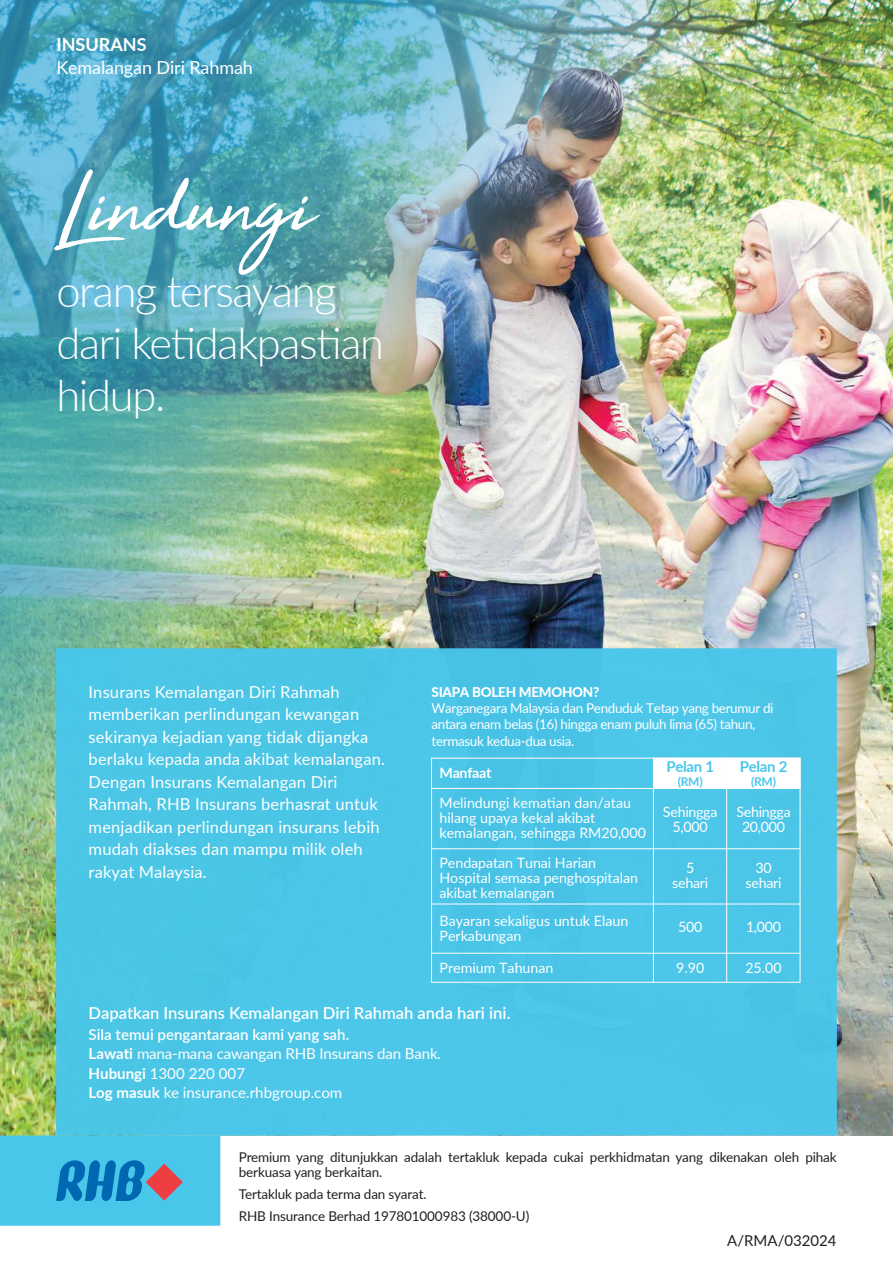
<style>
.page{position:relative;width:893px;height:1263px;background:#fff}
.page>*{position:absolute;margin:0;border:0;box-sizing:border-box;transform-origin:0 0}
.t1{font:97.5px "High Tide";letter-spacing:-.015em;color:#fff}
.t2{font:300 43.5px/52.1px "Lato";letter-spacing:-.03em;color:#fff}
.t3{font:18px "Lato";letter-spacing:-.005em;color:#fff}
.t4{font:700 18px "Lato";color:#fff}
.t5{font:16.5px/22.5px "Lato";letter-spacing:.01em;color:#fff}
.t6{font:600 16.5px "Lato";color:#fff}
.t7{font:15px/19.5px "Lato";letter-spacing:-.01em;color:#fff}
.t8{font:15px "Lato";color:#231f20}
.t9{font:700 15px "Lato";letter-spacing:-.02em;color:#49c7eb}
.t10{font:14.25px/15px "Lato";color:#fff}
.t11{font:14.25px/15px "Lato";letter-spacing:-.02em;color:#fff;text-align:center}
.t12{font:700 14.25px "Lato";letter-spacing:-.02em;color:#fff}
.t13{font:13.5px/15px "Lato";letter-spacing:-.01em;color:#231f20}
.t14{font:13.5px/16.2px "Lato";letter-spacing:-.025em;color:#fff}
.t15{font:800 13.5px "Lato";letter-spacing:-.02em;color:#fff}
.t16{font:700 12px "Lato";color:#49c7eb}
.s1{font-weight:600}
.s2{font-weight:700}
</style>
<div class="page">
<img style="left:0;top:0;width:893px;height:1142px">
<div style="left:0;top:1135px;width:220px;height:91px;background:#49c7eb"></div>
<svg style="left:56px;top:1160px;width:127px;height:41px"></svg>
<div style="left:56px;top:648px;width:781px;height:487px;background:#49c7eb"></div>
<div style="left:431px;top:758px;width:369px;height:225px;border:1px solid #fff"></div>
<div style="left:726px;top:758px;width:74px;height:31px;background:#fff"></div>
<div style="left:653px;top:758px;width:74px;height:31px;background:#fff"></div>
<hr style="left:432px;top:788px;width:368px;height:1px;background:#fff">
<hr style="left:432px;top:848px;width:368px;height:1px;background:#fff">
<hr style="left:432px;top:904px;width:368px;height:1px;background:#fff">
<hr style="left:432px;top:953px;width:368px;height:1px;background:#fff">
<hr style="left:653px;top:788px;width:1px;height:194px;background:#fff">
<hr style="left:726px;top:788px;width:1px;height:194px;background:#fff">
<p class="t4" style="left:56px;top:31px;width:92px">INSURANS</p>
<p class="t3" style="left:56px;top:54px;width:198px">Kemalangan Diri Rahmah</p>
<h1 class="t1" style="left:66px;top:139px;width:248px">Lindungi</h1>
<h2 class="t2" style="left:56px;top:263px;width:329px">orang tersayang dari ketidakpastian hidup.</h2>
<p class="t5" style="left:89px;top:680px;width:298px">Insurans Kemalangan Diri Rahmah memberikan perlindungan kewangan sekiranya kejadian yang tidak dijangka berlaku kepada anda akibat kemalangan.<br>Dengan Insurans Kemalangan Diri Rahmah, RHB Insurans berhasrat untuk menjadikan perlindungan insurans lebih mudah diakses dan mampu milik oleh rakyat Malaysia.</p>
<p class="t15" style="left:432px;top:682px;width:169px">SIAPA BOLEH MEMOHON?</p>
<p class="t14" style="left:432px;top:700px;width:343px">Warganegara Malaysia dan Penduduk Tetap yang berumur di antara enam belas (16) hingga enam puluh lima (65) tahun, termasuk kedua-dua usia.</p>
<p class="t9" style="left:666px;top:756px;width:49px">Pelan 1</p>
<p class="t16" style="left:678px;top:773px;width:26px">(RM)</p>
<p class="t11" style="left:663px;top:803px;width:56px">Sehingga<br>5,000</p>
<p class="t10" style="left:672px;top:860px;width:37px;text-align:center">5 sehari</p>
<p class="t10" style="left:678px;top:919px;width:26px">500</p>
<p class="t10" style="left:676px;top:959px;width:30px">9.90</p>
<p class="t9" style="left:740px;top:756px;width:49px">Pelan 2</p>
<p class="t16" style="left:751px;top:773px;width:26px">(RM)</p>
<p class="t11" style="left:736px;top:803px;width:56px">Sehingga<br>20,000</p>
<p class="t11" style="left:746px;top:860px;width:37px">30 sehari</p>
<p class="t10" style="left:746px;top:919px;width:37px">1,000</p>
<p class="t10" style="left:745px;top:959px;width:38px">25.00</p>
<p class="t12" style="left:439px;top:762px;width:53px">Manfaat</p>
<p class="t10" style="left:439px;top:795px;width:208px">Melindungi kematian dan/atau hilang upaya kekal akibat kemalangan, sehingga RM20,000</p>
<p class="t10" style="left:439px;top:854px;width:200px">Pendapatan Tunai Harian<br>Hospital semasa penghospitalan akibat kemalangan</p>
<p class="t10" style="left:439px;top:913px;width:190px">Bayaran sekaligus untuk Elaun<br>Perkabungan</p>
<p class="t10" style="left:439px;top:959px;width:116px">Premium Tahunan</p>
<p class="t6" style="left:89px;top:1001px;width:423px">Dapatkan Insurans Kemalangan Diri Rahmah anda hari ini.</p>
<p class="t7" style="left:89px;top:1024px;width:354px"><span class="s1">Sila temui pengantaraan kami yang sah.<br></span><span class="s2">Lawati</span> mana-mana cawangan RHB Insurans dan Bank.<br><span class="s2">Hubungi</span> 1300 220 007<br><span class="s2">Log masuk</span> ke insurance.rhbgroup.com</p>
<p class="t13" style="left:239px;top:1148px;width:599px">Premium yang ditunjukkan adalah tertakluk kepada cukai perkhidmatan yang dikenakan oleh pihak berkuasa yang berkaitan.</p>
<p class="t13" style="left:239px;top:1186px;width:189px">Tertakluk pada terma dan syarat.</p>
<p class="t13" style="left:239px;top:1208px;width:292px">RHB Insurance Berhad 197801000983 (38000-U)</p>
<p class="t8" style="left:727px;top:1230px;width:111px">A/RMA/032024</p>
</div>
